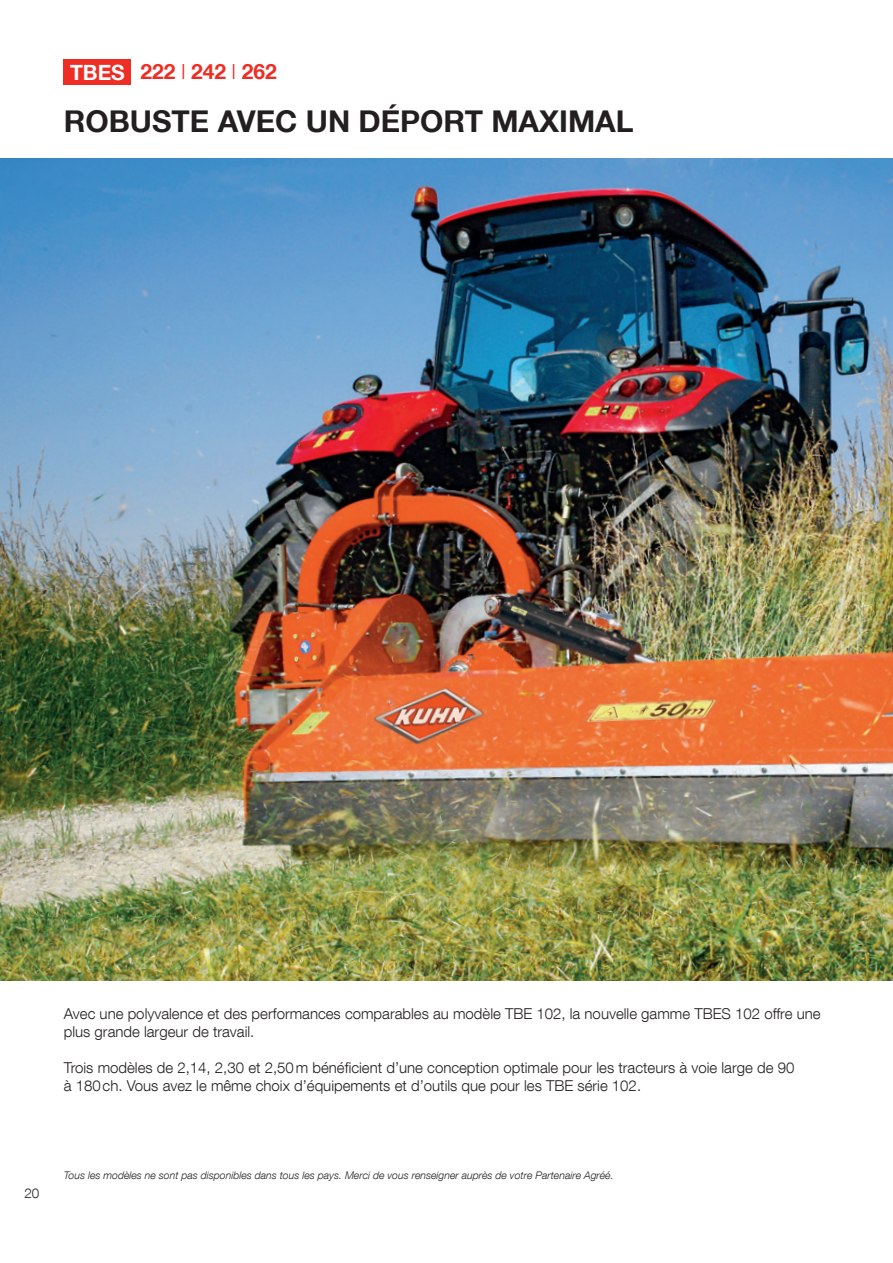
<style>
.page{position:relative;width:893px;height:1263px;background:#fff}
.page>*{position:absolute;margin:0;border:0;box-sizing:border-box;transform-origin:0 0}
.t1{font:700 30px "Helvetica Neue LT Com";color:#231f20}
.t2{font:700 21px "Helvetica Neue LT Com";color:#ee2e25}
.t3{font:700 21px "Helvetica Neue LT Com";color:#fff}
.t4{font:300 15px/18px "Helvetica Neue LT Com";color:#231f20}
.t5{font:300 13.5px "Helvetica Neue LT Com";color:#231f20}
.t6{font:italic 300 10.5px "Helvetica Neue LT Com";color:#231f20}
.s1{font-weight:300;font-stretch:condensed}
</style>
<div class="page">
<div style="left:64px;top:60px;width:67px;height:25px;background:#ee2e25"></div>
<img style="left:0;top:159px;width:893px;height:822px">
<p class="t3" style="left:70px;top:59px;width:56px">TBES</p>
<p class="t2" style="left:141px;top:59px;width:138px">222 <span class="s1">I</span> 242 <span class="s1">I</span> 262</p>
<p class="t1" style="left:64px;top:102px;width:571px">ROBUSTE AVEC UN DÉPORT MAXIMAL</p>
<p class="t4" style="left:64px;top:1004px;width:758px">Avec une polyvalence et des performances comparables au modèle TBE 102, la nouvelle gamme TBES 102 offre une plus grande largeur de travail.</p>
<p class="t4" style="left:64px;top:1058px;width:732px">Trois modèles de 2,14, 2,30 et 2,50m bénéficient d’une conception optimale pour les tracteurs à voie large de 90</p>
<p class="t4" style="left:64px;top:1076px;width:579px">à 180ch. Vous avez le même choix d’équipements et d’outils que pour les TBE série 102.</p>
<p class="t5" style="left:25px;top:1185px;width:16px">20</p>
<p class="t6" style="left:64px;top:1168px;width:551px">Tous les modèles ne sont pas disponibles dans tous les pays. Merci de vous renseigner auprès de votre Partenaire Agréé.</p>
</div>
